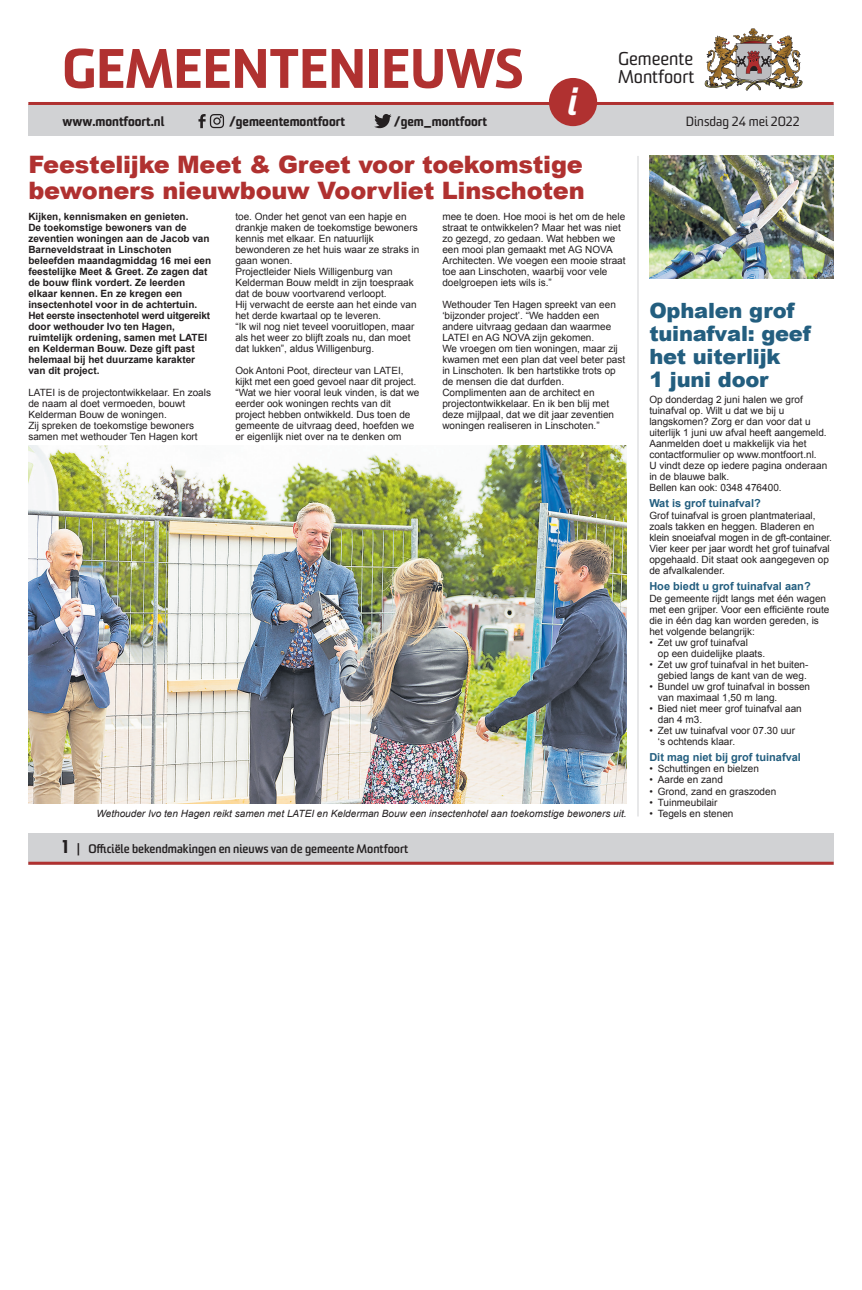
<style>
.page{position:relative;width:862px;height:1290px;background:#fff}
.page>*{position:absolute;margin:0;border:0;box-sizing:border-box;transform-origin:0 0}
.t1{font:900 54px "Sommet";color:#b03130}
.t2{font:italic 900 37px "Sommet";color:#fff}
.t3{font:900 24px/26px "Arial";letter-spacing:-.01em;color:#b03130}
.t4{font:900 21px/23px "Arial";letter-spacing:-.01em;color:#235e7f}
.t5{font:18px/18px "Sommet";color:#231f20}
.t6{font:900 13px "Sommet";color:#231f20}
.t7{font:13px "Sommet";color:#231f20}
.t8{font:700 12px "Sommet";color:#231f20}
.t9{font:700 11px "Arial";color:#235e7f}
.t10{font:10px/11px "Arial";color:#231f20}
.t11{font:700 10px/11px "Arial";color:#231f20}
.t12{font:italic 10px "Arial";color:#231f20}
.s1{font-weight:900;font-size:18px}
.s2{font-size:13px}
</style>
<div class="page">
<div style="left:28px;top:105px;width:805px;height:31px;background:#d1d2d4"></div>
<svg style="left:198px;top:114px;width:26px;height:14px"></svg>
<svg style="left:374px;top:114px;width:17px;height:14px"></svg>
<hr style="left:28px;top:102px;width:805px;height:3px;background:#b03130">
<div style="left:549px;top:78px;width:48px;height:48px;background:#b03130;border-radius:50%"></div>
<svg style="left:704px;top:28px;width:98px;height:63px"></svg>
<div style="left:28px;top:833px;width:805px;height:32px;background:#d1d2d4"></div>
<hr style="left:28px;top:862px;width:805px;height:3px;background:#b03130">
<img style="left:28px;top:446px;width:598px;height:357px">
<img style="left:649px;top:156px;width:184px;height:123px">
<hr style="left:637px;top:156px;width:1px;height:660px;background:#d1d2d4">
<h1 class="t1" style="left:62px;top:35px;width:462px">GEMEENTENIEUWS</h1>
<h3 class="t5" style="left:618px;top:49px;width:78px">Gemeente<br>Montfoort</h3>
<h2 class="t2" style="left:566px;top:79px;width:11px">i</h2>
<h3 class="t6" style="left:62px;top:113px;width:103px">www.montfoort.nl</h3>
<h3 class="t6" style="left:229px;top:113px;width:117px">/gemeentemontfoort</h3>
<h3 class="t6" style="left:394px;top:113px;width:95px">/gem_montfoort</h3>
<h3 class="t7" style="left:686px;top:114px;width:115px">Dinsdag 24 mei 2022</h3>
<h3 class="t3" style="left:28px;top:151px;width:558px">Feestelijke Meet &amp; Greet voor toekomstige bewoners nieuwbouw Voorvliet Linschoten</h3>
<p class="t11" style="left:28px;top:211px;width:184px">Kijken, kennismaken en genieten.<br>De toekomstige bewoners van de zeventien woningen aan de Jacob van Barneveldstraat in Linschoten beleefden maandagmiddag 16 mei een feestelijke Meet &amp; Greet. Ze zagen dat de bouw flink vordert. Ze leerden elkaar kennen. En ze kregen een insectenhotel voor in de achtertuin.<br>Het eerste insectenhotel werd uitgereikt door wethouder Ivo ten Hagen, ruimtelijk ordening, samen met LATEI en Kelderman Bouw. Deze gift past helemaal bij het duurzame karakter van dit project.</p>
<p class="t10" style="left:28px;top:387px;width:184px">LATEI is de projectontwikkelaar. En zoals de naam al doet vermoeden, bouwt Kelderman Bouw de woningen.<br>Zij spreken de toekomstige bewoners samen met wethouder Ten Hagen kort</p>
<p class="t10" style="left:235px;top:211px;width:185px">toe. Onder het genot van een hapje en drankje maken de toekomstige bewoners kennis met elkaar. En natuurlijk bewonderen ze het huis waar ze straks in gaan wonen.<br>Projectleider Niels Willigenburg van Kelderman Bouw meldt in zijn toespraak dat de bouw voortvarend verloopt.<br>Hij verwacht de eerste aan het einde van het derde kwartaal op te leveren.<br>“Ik wil nog niet teveel vooruitlopen, maar als het weer zo blijft zoals nu, dan moet dat lukken”, aldus Willigenburg.</p>
<p class="t10" style="left:235px;top:365px;width:186px">Ook Antoni Poot, directeur van LATEI, kijkt met een goed gevoel naar dit project. “Wat we hier vooral leuk vinden, is dat we eerder ook woningen rechts van dit project hebben ontwikkeld. Dus toen de gemeente de uitvraag deed, hoefden we er eigenlijk niet over na te denken om</p>
<p class="t10" style="left:442px;top:211px;width:185px">mee te doen. Hoe mooi is het om de hele straat te ontwikkelen? Maar het was niet zo gezegd, zo gedaan. Wat hebben we een mooi plan gemaakt met AG NOVA Architecten. We voegen een mooie straat toe aan Linschoten, waarbij voor vele doelgroepen iets wils is.”</p>
<p class="t10" style="left:442px;top:299px;width:184px">Wethouder Ten Hagen spreekt van een ‘bijzonder project’. “We hadden een andere uitvraag gedaan dan waarmee LATEI en AG NOVA zijn gekomen.<br>We vroegen om tien woningen, maar zij kwamen met een plan dat veel beter past in Linschoten. Ik ben hartstikke trots op de mensen die dat durfden.<br>Complimenten aan de architect en projectontwikkelaar. En ik ben blij met deze mijlpaal, dat we dit jaar zeventien woningen realiseren in Linschoten.”</p>
<p class="t12" style="left:97px;top:806px;width:531px">Wethouder Ivo ten Hagen reikt samen met LATEI en Kelderman Bouw een insectenhotel aan toekomstige bewoners uit.</p>
<p class="t8" style="left:62px;top:841px;width:347px"><span class="s1">1</span> <span class="s2">|</span> Officiële bekendmakingen en nieuws van de gemeente Montfoort</p>
<h3 class="t4" style="left:649px;top:298px;width:163px">Ophalen grof tuinafval: geef het uiterlijk<br>1 juni door</h3>
<p class="t10" style="left:649px;top:394px;width:179px">Op donderdag 2 juni halen we grof tuinafval op. Wilt u dat we bij u langskomen? Zorg er dan voor dat u uiterlijk 1 juni uw afval heeft aangemeld.<br>Aanmelden doet u makkelijk via het contactformulier op www.montfoort.nl.<br>U vindt deze op iedere pagina onderaan in de blauwe balk.<br>Bellen kan ook: 0348 476400.</p>
<p class="t9" style="left:649px;top:496px;width:113px">Wat is grof tuinafval?</p>
<p class="t10" style="left:649px;top:510px;width:184px">Grof tuinafval is groen plantmateriaal, zoals takken en heggen. Bladeren en klein snoeiafval mogen in de gft-container.<br>Vier keer per jaar wordt het grof tuinafval opgehaald. Dit staat ook aangegeven op de afvalkalender.</p>
<p class="t9" style="left:649px;top:579px;width:163px">Hoe biedt u grof tuinafval aan?</p>
<p class="t10" style="left:649px;top:593px;width:182px">De gemeente rijdt langs met één wagen met een grijper. Voor een efficiënte route die in één dag kan worden gereden, is het volgende belangrijk:</p>
<p class="t10" style="left:658px;top:637px;width:109px;text-indent:-8px">• Zet uw grof tuinafval<br>op een duidelijke plaats.</p>
<p class="t10" style="left:649px;top:659px;width:161px;text-align:right">• Zet uw grof tuinafval in het buiten&shy;gebied langs de kant van de weg.</p>
<p class="t10" style="left:658px;top:681px;width:154px;text-indent:-8px">• Bundel uw grof tuinafval in bossen van maximaal 1,50 m lang.</p>
<p class="t10" style="left:658px;top:703px;width:145px;text-indent:-8px">• Bied niet meer grof tuinafval aan dan 4 m3.</p>
<p class="t10" style="left:658px;top:725px;width:139px;text-indent:-8px">• Zet uw tuinafval voor 07.30 uur ‘s ochtends klaar.</p>
<p class="t9" style="left:649px;top:749px;width:153px">Dit mag niet bij grof tuinafval</p>
<p class="t10" style="left:649px;top:763px;width:111px">• Schuttingen en bielzen</p>
<p class="t10" style="left:649px;top:774px;width:75px">• Aarde en zand</p>
<p class="t10" style="left:649px;top:785px;width:128px">• Grond, zand en graszoden</p>
<p class="t10" style="left:649px;top:796px;width:70px">• Tuinmeubilair</p>
<p class="t10" style="left:649px;top:807px;width:86px">• Tegels en stenen</p>
</div>
